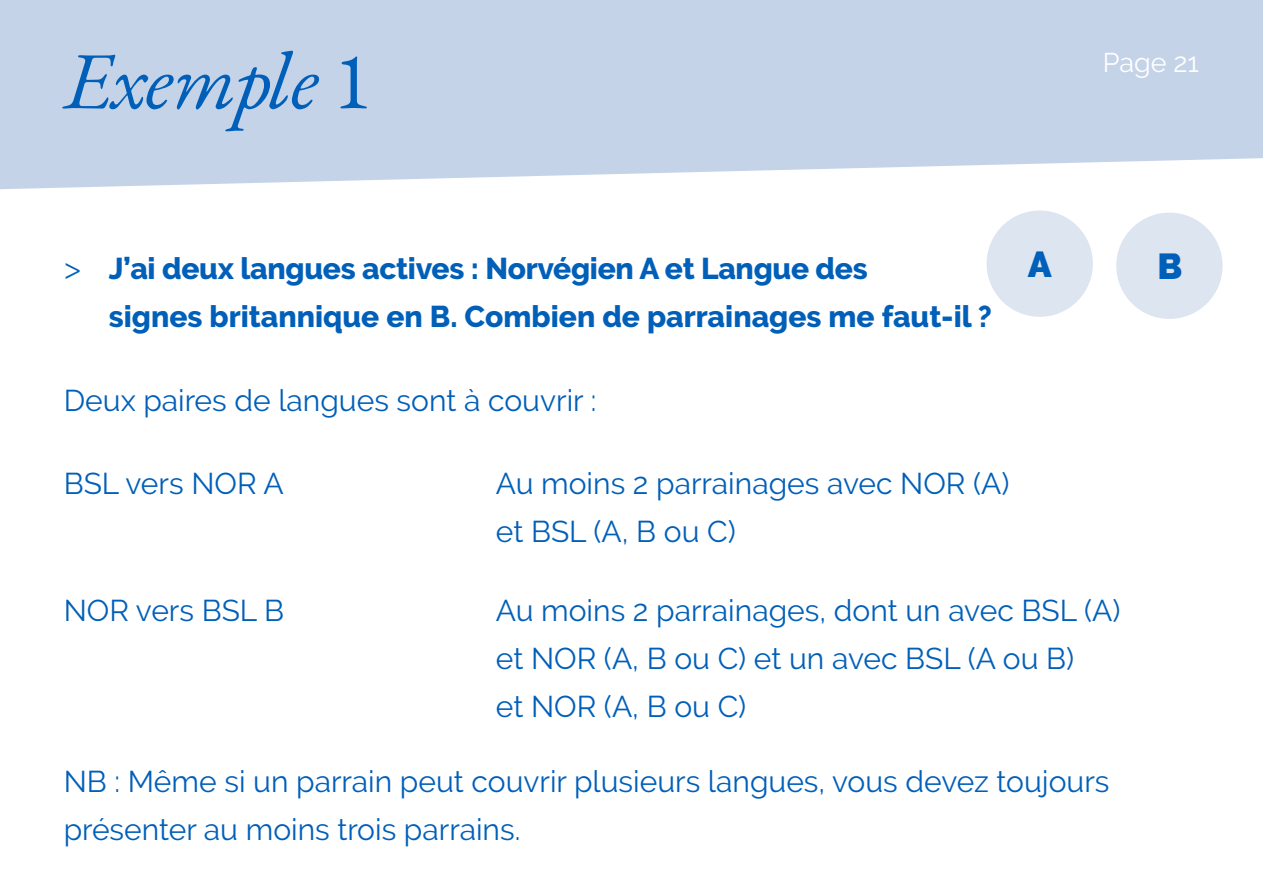
<style>
.page{position:relative;width:1263px;height:893px;background:#fff}
.page>*{position:absolute;margin:0;border:0;box-sizing:border-box;transform-origin:0 0}
.t1{font:italic 81px "EB Garamond";letter-spacing:-.01em;color:#005fb9}
.t2{font:900 36px "Raleway";color:#005fb9}
.t3{font:30px "Raleway";color:#005fb9}
.t4{font:800 30px "Raleway";color:#005fb9}
.t5{font:27px "Raleway";color:#fff}
.s1{font-style:normal}
.s2{font-family:"Myriad Pro";font-weight:400}
</style>
<div class="page">
<svg style="left:0;top:0;width:1263px;height:189px;background:#c9d6e9"></svg>
<div style="left:986px;top:210px;width:107px;height:107px;background:#dde5f1;border-radius:50%"></div>
<div style="left:1116px;top:213px;width:106px;height:106px;background:#dde5f1;border-radius:50%"></div>
<p class="t1" style="left:65px;top:28px;width:308px">Exemple <span class="s1">1</span></p>
<p class="t5" style="left:1103px;top:47px;width:98px">Page 21</p>
<p class="t4" style="left:64px;top:251px;width:805px"><span class="s2">&gt;</span> J’ai deux langues actives : Norvégien A et Langue des</p>
<p class="t4" style="left:109px;top:299px;width:885px">signes britannique en B. Combien de parrainages me faut-il ?</p>
<p class="t2" style="left:1028px;top:243px;width:26px">A</p>
<p class="t2" style="left:1158px;top:245px;width:26px">B</p>
<p class="t3" style="left:64px;top:383px;width:534px">Deux paires de langues sont à couvrir :</p>
<p class="t3" style="left:64px;top:466px;width:221px">BSL vers NOR A</p>
<p class="t3" style="left:496px;top:466px;width:515px">Au moins 2 parrainages avec NOR (A)</p>
<p class="t3" style="left:496px;top:514px;width:242px">et BSL (A, B ou C)</p>
<p class="t3" style="left:64px;top:593px;width:222px">NOR vers BSL B</p>
<p class="t3" style="left:496px;top:593px;width:626px">Au moins 2 parrainages, dont un avec BSL (A)</p>
<p class="t3" style="left:496px;top:641px;width:580px">et NOR (A, B ou C) et un avec BSL (A ou B)</p>
<p class="t3" style="left:496px;top:689px;width:252px">et NOR (A, B ou C)</p>
<p class="t3" style="left:64px;top:764px;width:1047px">NB : Même si un parrain peut couvrir plusieurs langues, vous devez toujours</p>
<p class="t3" style="left:64px;top:812px;width:458px">présenter au moins trois parrains.</p>
</div>
